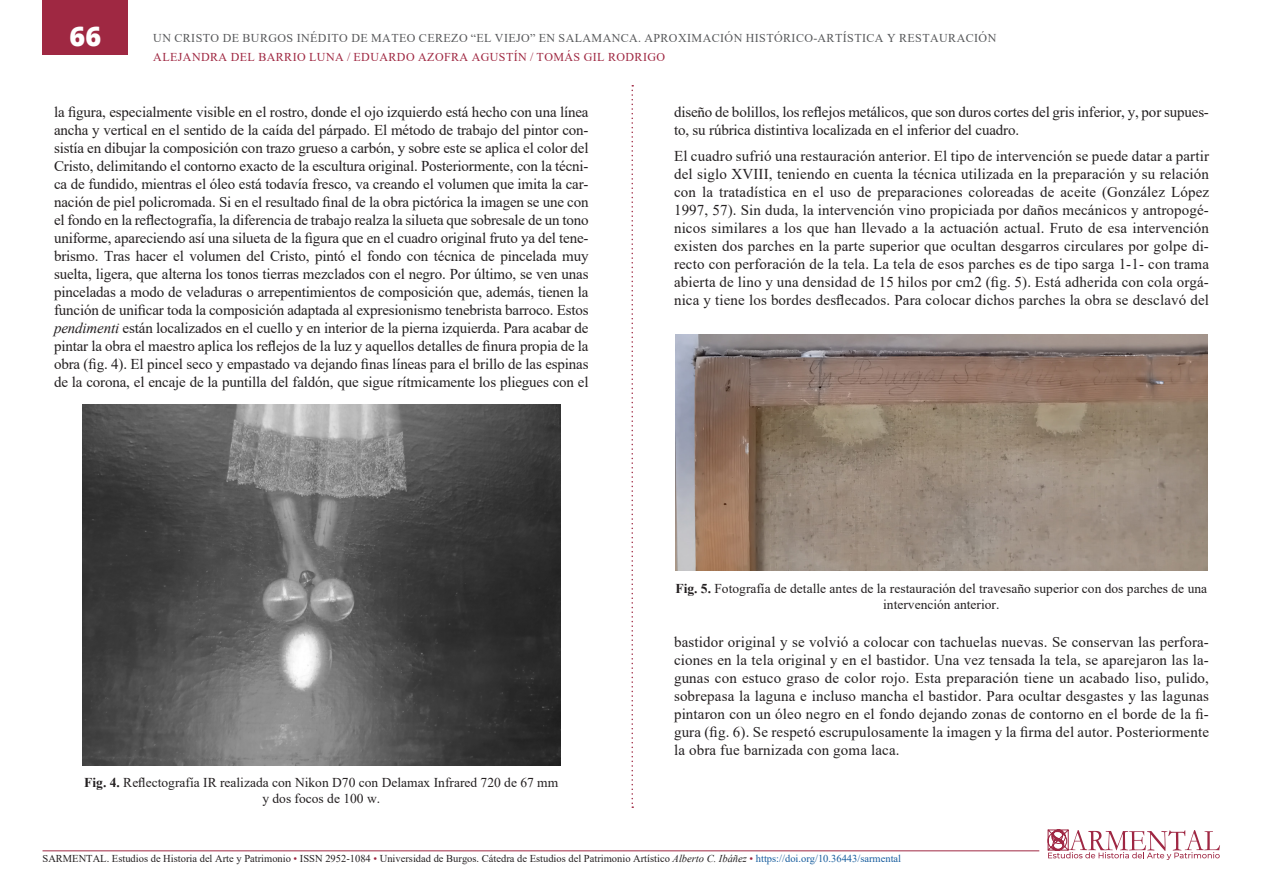
<style>
.page{position:relative;width:1263px;height:893px;background:#fff}
.page>*{position:absolute;margin:0;border:0;box-sizing:border-box;transform-origin:0 0}
.t1{font:800 27px "Open Sans";color:#fff}
.Párrafo-General{font:15px/18px "Times New Roman";letter-spacing:-.01em;color:#231f20;text-align:justify}
.Pie-Figura{font:13.5px/16.2px "Times New Roman";color:#231f20;text-align:center}
.t2{font:12px "Times New Roman";letter-spacing:.035em;color:#57585a}
.t3{font:12px "Times New Roman";letter-spacing:.035em;color:#9f2842}
.t4{font:10.5px "Times New Roman";color:#231f20}
.s1{font-style:italic}
.s2{font-weight:700}
.s3{color:#9f2842}
.s4{color:#175d9e}
</style>
<div class="page">
<svg style="left:631px;top:85px;width:2px;height:723px"></svg>
<div style="left:43px;top:0;width:85px;height:54px;background:#9f2842"></div>
<svg style="left:1048px;top:829px;width:172px;height:31px"></svg>
<hr style="left:43px;top:850px;width:996px;height:1px;background:#9f2842">
<img style="left:675px;top:334px;width:532px;height:236px">
<img style="left:82px;top:405px;width:478px;height:360px">
<h1 class="t1" style="left:70px;top:15px;width:33px">66</h1>
<p class="t2" style="left:153px;top:30px;width:844px">UN CRISTO DE BURGOS INÉDITO DE MATEO CEREZO “EL VIEJO” EN SALAMANCA. APROXIMACIÓN HISTÓRICO-ARTÍSTICA Y RESTAURACIÓN</p>
<p class="t3" style="left:153px;top:49px;width:513px">ALEJANDRA DEL BARRIO LUNA / EDUARDO AZOFRA AGUSTÍN / TOMÁS GIL RODRIGO</p>
<p class="Párrafo-General" style="left:54px;top:102px;width:536px">la figura, especialmente visible en el rostro, donde el ojo izquierdo está hecho con una línea ancha y vertical en el sentido de la caída del párpado. El método de trabajo del pintor con&shy;sistía en dibujar la composición con trazo grueso a carbón, y sobre este se aplica el color del Cristo, delimitando el contorno exacto de la escultura original. Posteriormente, con la técni&shy;ca de fundido, mientras el óleo está todavía fresco, va creando el volumen que imita la car&shy;nación de piel policromada. Si en el resultado final de la obra pictórica la imagen se une con el fondo en la reflectografía, la diferencia de trabajo realza la silueta que sobresale de un tono uniforme, apareciendo así una silueta de la figura que en el cuadro original fruto ya del tene&shy;brismo. Tras hacer el volumen del Cristo, pintó el fondo con técnica de pincelada muy suelta, ligera, que alterna los tonos tierras mezclados con el negro. Por último, se ven unas pinceladas a modo de veladuras o arrepentimientos de composición que, además, tienen la función de unificar toda la composición adaptada al expresionismo tenebrista barroco. Estos <span class="s1">pendimenti</span> están localizados en el cuello y en interior de la pierna izquierda. Para acabar de pintar la obra el maestro aplica los reflejos de la luz y aquellos detalles de finura propia de la obra (fig. 4). El pincel seco y empastado va dejando finas líneas para el brillo de las espinas de la corona, el encaje de la puntilla del faldón, que sigue rítmicamente los pliegues con el</p>
<p class="Pie-Figura" style="left:84px;top:774px;width:475px"><span class="s2">Fig. 4.</span> Reflectografía IR realizada con Nikon D70 con Delamax Infrared 720 de 67 mm y dos focos de 100 w.</p>
<p class="Párrafo-General" style="left:674px;top:102px;width:536px">diseño de bolillos, los reflejos metálicos, que son duros cortes del gris inferior, y, por supues&shy;to, su rúbrica distintiva localizada en el inferior del cuadro.</p>
<p class="Párrafo-General" style="left:674px;top:147px;width:537px">El cuadro sufrió una restauración anterior. El tipo de intervención se puede datar a partir del siglo XVIII, teniendo en cuenta la técnica utilizada en la preparación y su relación con la tratadística en el uso de preparaciones coloreadas de aceite (González López 1997, 57). Sin duda, la intervención vino propiciada por daños mecánicos y antropogé&shy;nicos similares a los que han llevado a la actuación actual. Fruto de esa intervención existen dos parches en la parte superior que ocultan desgarros circulares por golpe di&shy;recto con perforación de la tela. La tela de esos parches es de tipo sarga 1-1- con trama abierta de lino y una densidad de 15 hilos por cm2 (fig. 5). Está adherida con cola orgá&shy;nica y tiene los bordes desflecados. Para colocar dichos parches la obra se desclavó del</p>
<p class="Pie-Figura" style="left:675px;top:580px;width:533px"><span class="s2">Fig. 5.</span> Fotografía de detalle antes de la restauración del travesaño superior con dos parches de una intervención anterior.</p>
<p class="Párrafo-General" style="left:674px;top:633px;width:536px">bastidor original y se volvió a colocar con tachuelas nuevas. Se conservan las perfora&shy;ciones en la tela original y en el bastidor. Una vez tensada la tela, se aparejaron las la&shy;gunas con estuco graso de color rojo. Esta preparación tiene un acabado liso, pulido, sobrepasa la laguna e incluso mancha el bastidor. Para ocultar desgastes y las lagunas pintaron con un óleo negro en el fondo dejando zonas de contorno en el borde de la fi&shy;gura (fig. 6). Se respetó escrupulosamente la imagen y la firma del autor. Posteriormente la obra fue barnizada con goma laca.</p>
<p class="t4" style="left:43px;top:851px;width:860px">SARMENTAL. Estudios de Historia del Arte y Patrimonio <span class="s3">•</span> ISSN 2952-1084 <span class="s3">•</span> Universidad de Burgos. Cátedra de Estudios del Patrimonio Artístico <span class="s1">Alberto C. Ibáñez</span> <span class="s3">•</span> <span class="s4">https://doi.org/10.36443/sarmental</span></p>
</div>
